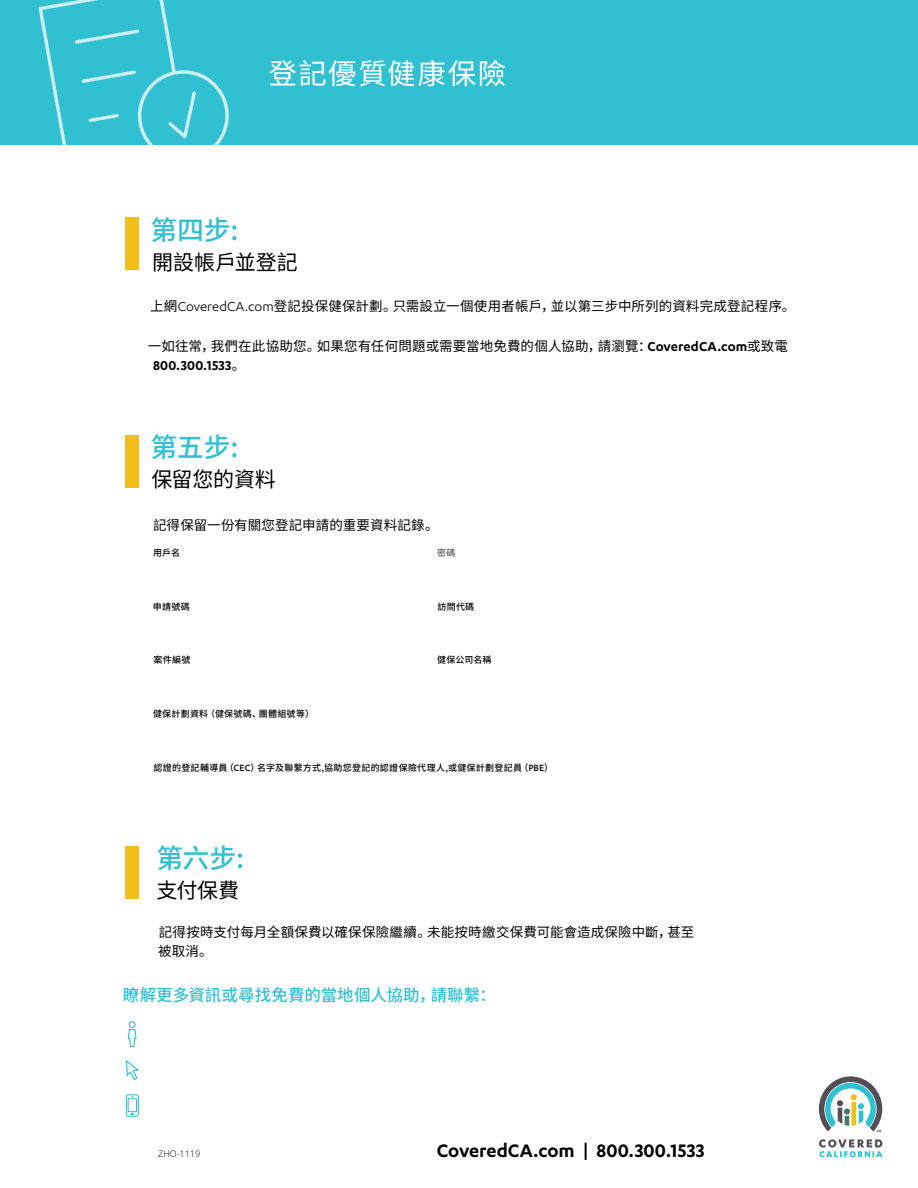
<style>
.page{position:relative;width:918px;height:1188px;background:#fff}
.page>*{position:absolute;margin:0;border:0;box-sizing:border-box;transform-origin:0 0}
.t1{font:28.5px "Noto Sans CJ Ksc";letter-spacing:.055em;color:#fff}
.t2{font:500 27px "Noto Sans CJ Ksc";letter-spacing:-.015em;color:#31c0d1}
.t3{font:600 21px "Karbon";letter-spacing:.005em;color:#000}
.t4{font:21px "Noto Sans CJ Ksc";letter-spacing:-.005em;color:#000}
.t5{font:500 16.5px "Noto Sans CJ Ksc";letter-spacing:.005em;color:#31c0d1}
.t6{font:600 15px "Karbon";letter-spacing:.015em;color:#000}
.t7{font:13.5px/19.5px "Noto Sans CJ Ksc";letter-spacing:.01em;color:#000}
.t8{font:500 9px "Noto Sans CJ Ksc";letter-spacing:.03em;color:#000}
.t9{font:300 9px "Open Sans";color:#000}
.t10{font:500 9px "Noto Sans CJ Ksc";color:#58595b}
.s1{font-family:"Karbon";font-size:15px}
.s2{font-family:"Karbon";font-weight:600;font-size:15px}
.s3{font-family:"Noto Sans CJ Ksc";font-weight:400;font-size:13.5px}
.s4{font-family:"Karbon";font-size:10.5px}
.s5{font-weight:500}
</style>
<div class="page">
<div style="left:0;top:0;width:918px;height:144px;background:#31c0d1"></div>
<div style="left:125px;top:218px;width:14px;height:52px;background:#f2be1a"></div>
<div style="left:125px;top:435px;width:14px;height:53px;background:#f2be1a"></div>
<div style="left:125px;top:846px;width:14px;height:53px;background:#f2be1a"></div>
<svg style="left:36px;top:0;width:195px;height:145px"></svg>
<svg style="left:819px;top:1139px;width:63px;height:18px"></svg>
<svg style="left:819px;top:1076px;width:63px;height:56px"></svg>
<svg style="left:127px;top:1021px;width:10px;height:27px"></svg>
<svg style="left:125px;top:1060px;width:14px;height:57px"></svg>
<h1 class="t1" style="left:269px;top:57px;width:239px">登記優質健康保險</h1>
<h2 class="t2" style="left:151px;top:215px;width:89px">第四步:</h2>
<h3 class="t4" style="left:152px;top:251px;width:147px">開設帳戶並登記</h3>
<p class="t7" style="left:150px;top:296px;width:647px">上網<span class="s1">CoveredCA.com</span>登記投保健保計劃。只需設立一個使用者帳戶，並以第三步中所列的資料完成登記程序。</p>
<p class="t7" style="left:148px;top:336px;width:642px">一如往常，我們在此協助您。如果您有任何問題或需要當地免費的個人協助，請瀏覽：<span class="s2">CoveredCA.com</span>或致電</p>
<p class="t6" style="left:153px;top:357px;width:94px">800.300.1533<span class="s3">。</span></p>
<h2 class="t2" style="left:151px;top:432px;width:89px">第五步:</h2>
<h3 class="t4" style="left:151px;top:467px;width:126px">保留您的資料</h3>
<p class="t7" style="left:153px;top:516px;width:287px">記得保留一份有關您登記申請的重要資料記錄。</p>
<p class="t8" style="left:153px;top:548px;width:29px">用戶名</p>
<p class="t10" style="left:437px;top:548px;width:20px">密碼</p>
<p class="t8" style="left:153px;top:602px;width:38px">申請號碼</p>
<p class="t8" style="left:438px;top:602px;width:38px">訪問代碼</p>
<p class="t8" style="left:154px;top:655px;width:38px">案件編號</p>
<p class="t8" style="left:437px;top:655px;width:56px">健保公司名稱</p>
<p class="t8" style="left:153px;top:709px;width:162px">健保計劃資料（健保號碼、團體組號等）</p>
<p class="t8" style="left:153px;top:763px;width:401px">認證的登記輔導員（<span class="s4">CEC</span>）名字及聯繫方式,協助您登記的認證保險代理人,或健保計劃登記員（<span class="s4">PBE</span>）</p>
<h2 class="t2" style="left:157px;top:843px;width:89px">第六步:</h2>
<h3 class="t4" style="left:156px;top:878px;width:84px">支付保費</h3>
<p class="t7" style="left:158px;top:922px;width:538px">記得按時支付每月全額保費以確保保險繼續。未能按時繳交保費可能會造成保險中斷，甚至被取消。</p>
<p class="t5" style="left:123px;top:986px;width:374px">瞭解更多資訊或尋找免費的當地個人協助，請聯繫：</p>
<p class="t9" style="left:158px;top:1148px;width:43px">ZHO-1119</p>
<h3 class="t3" style="left:437px;top:1139px;width:269px">CoveredCA.com <span class="s5">|</span> 800.300.1533</h3>
</div>
